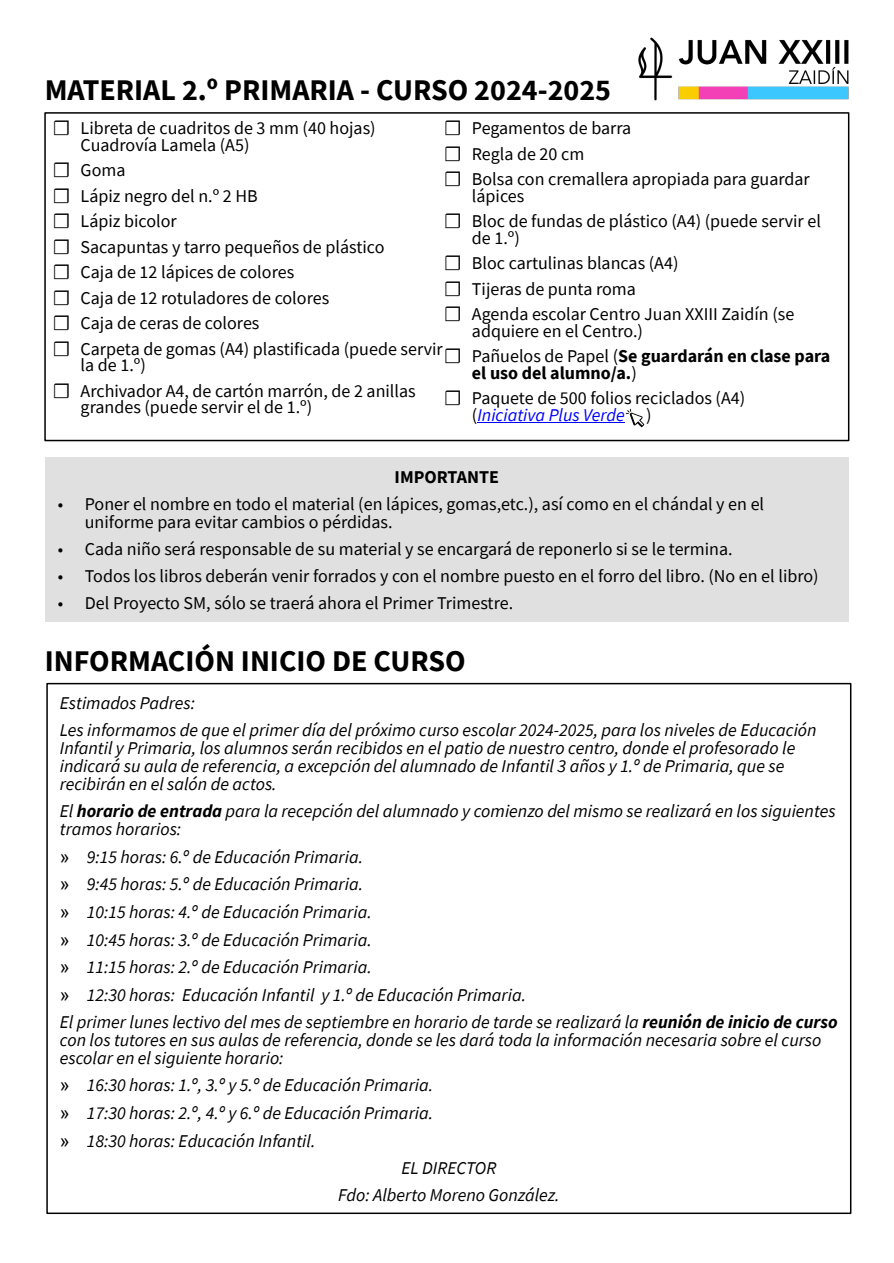
<style>
.page{position:relative;width:894px;height:1263px;background:#fff}
.page>*{position:absolute;margin:0;border:0;box-sizing:border-box;transform-origin:0 0}
.t1{font:700 30px "Source Sans Pro";color:#000}
.t2{font:italic 18px "Source Sans Pro";color:#000}
.t3{font:18px "Source Sans Pro";color:#000}
.t4{font:700 18px "Source Sans Pro";color:#000}
.t5{font:italic 18px "Source Sans Pro";color:#00f}
.t6{font:18px "Arial";color:#000}
.s1{font-weight:400}
.s2{font-style:normal;color:#000}
.s3{font-weight:700}
</style>
<div class="page">
<img style="left:638px;top:38px;width:211px;height:62px">
<div style="left:44px;top:112px;width:805px;height:329px;border:2px solid #000"></div>
<hr style="left:477px;top:422px;width:147px;height:1px;background:#00f">
<div style="left:45px;top:458px;width:803px;height:164px;background:#e0e0e0"></div>
<svg style="left:625px;top:409px;width:19px;height:18px"></svg>
<p class="t1" style="left:45px;top:77px;width:567px">MATERIAL 2.º PRIMARIA - CURSO 2024-2025</p>
<p class="t3" style="left:54px;top:121px;width:323px">❒ Libreta de cuadritos de 3 mm (40 hojas)</p>
<p class="t3" style="left:81px;top:137px;width:170px">Cuadrovía Lamela (A5)</p>
<p class="t3" style="left:54px;top:163px;width:73px">❒ Goma</p>
<p class="t3" style="left:54px;top:188px;width:206px">❒ Lápiz negro del n.º 2 HB</p>
<p class="t3" style="left:54px;top:214px;width:125px">❒ Lápiz bicolor</p>
<p class="t3" style="left:54px;top:239px;width:332px">❒ Sacapuntas y tarro pequeños de plástico</p>
<p class="t3" style="left:54px;top:265px;width:242px">❒ Caja de 12 lápices de colores</p>
<p class="t3" style="left:54px;top:290px;width:277px">❒ Caja de 12 rotuladores de colores</p>
<p class="t3" style="left:54px;top:316px;width:207px">❒ Caja de ceras de colores</p>
<p class="t3" style="left:54px;top:341px;width:390px">❒ Carpeta de gomas (A4) plastificada (puede servir</p>
<p class="t3" style="left:81px;top:358px;width:67px">la de 1.º)</p>
<p class="t3" style="left:54px;top:383px;width:363px">❒ Archivador A4, de cartón marrón, de 2 anillas</p>
<p class="t3" style="left:81px;top:400px;width:233px">grandes (puede servir el de 1.º)</p>
<p class="t3" style="left:444px;top:121px;width:188px">❒ Pegamentos de barra</p>
<p class="t3" style="left:444px;top:146px;width:141px">❒ Regla de 20 cm</p>
<p class="t3" style="left:444px;top:172px;width:366px">❒ Bolsa con cremallera apropiada para guardar</p>
<p class="t3" style="left:471px;top:188px;width:54px">lápices</p>
<p class="t3" style="left:444px;top:214px;width:377px">❒ Bloc de fundas de plástico (A4) (puede servir el</p>
<p class="t3" style="left:471px;top:230px;width:49px">de 1.º)</p>
<p class="t3" style="left:444px;top:256px;width:235px">❒ Bloc cartulinas blancas (A4)</p>
<p class="t3" style="left:444px;top:281px;width:192px">❒ Tijeras de punta roma</p>
<p class="t3" style="left:444px;top:307px;width:351px">❒ Agenda escolar Centro Juan XXIII Zaidín (se</p>
<p class="t3" style="left:471px;top:323px;width:172px">adquiere en el Centro.)</p>
<p class="t4" style="left:444px;top:349px;width:387px"><span class="s1">❒ Pañuelos de Papel (</span>Se guardarán en clase para</p>
<p class="t4" style="left:471px;top:365px;width:166px">el uso del alumno/a.<span class="s1">)</span></p>
<p class="t3" style="left:444px;top:391px;width:302px">❒ Paquete de 500 folios reciclados (A4)</p>
<p class="t5" style="left:471px;top:407px;width:154px"><span class="s2">(</span>Iniciativa Plus Verde</p>
<p class="t3" style="left:646px;top:407px;width:7px">)</p>
<p class="t4" style="left:394px;top:469px;width:106px">IMPORTANTE</p>
<p class="t3" style="left:58px;top:496px;width:707px">• Poner el nombre en todo el material (en lápices, gomas,etc.), así como en el chándal y en el</p>
<p class="t3" style="left:85px;top:514px;width:309px">uniforme para evitar cambios o pérdidas.</p>
<p class="t3" style="left:58px;top:541px;width:676px">• Cada niño será responsable de su material y se encargará de reponerlo si se le termina.</p>
<p class="t3" style="left:58px;top:568px;width:762px">• Todos los libros deberán venir forrados y con el nombre puesto en el forro del libro. (No en el libro)</p>
<p class="t3" style="left:58px;top:595px;width:456px">• Del Proyecto SM, sólo se traerá ahora el Primer Trimestre.</p>
<p class="t1" style="left:45px;top:648px;width:422px">INFORMACIÓN INICIO DE CURSO</p>
<p class="t2" style="left:60px;top:696px;width:137px">Estimados Padres:</p>
<p class="t2" style="left:60px;top:723px;width:758px">Les informamos de que el primer día del próximo curso escolar 2024-2025, para los niveles de Educación</p>
<p class="t2" style="left:60px;top:741px;width:736px">Infantil y Primaria, los alumnos serán recibidos en el patio de nuestro centro, donde el profesorado le</p>
<p class="t2" style="left:60px;top:759px;width:725px">indicará su aula de referencia, a excepción del alumnado de Infantil 3 años y 1.º de Primaria, que se</p>
<p class="t2" style="left:60px;top:777px;width:218px">recibirán en el salón de actos.</p>
<p class="t2" style="left:60px;top:804px;width:777px">El <span class="s3">horario de entrada</span> para la recepción del alumnado y comienzo del mismo se realizará en los siguientes</p>
<p class="t2" style="left:60px;top:822px;width:123px">tramos horarios:</p>
<p class="t6" style="left:60px;top:850px;width:12px">»</p>
<p class="t2" style="left:87px;top:849px;width:277px">9:15 horas: 6.º de Educación Primaria.</p>
<p class="t6" style="left:60px;top:877px;width:12px">»</p>
<p class="t2" style="left:87px;top:877px;width:277px">9:45 horas: 5.º de Educación Primaria.</p>
<p class="t6" style="left:60px;top:905px;width:12px">»</p>
<p class="t2" style="left:87px;top:904px;width:286px">10:15 horas: 4.º de Educación Primaria.</p>
<p class="t6" style="left:60px;top:932px;width:12px">»</p>
<p class="t2" style="left:87px;top:932px;width:286px">10:45 horas: 3.º de Educación Primaria.</p>
<p class="t6" style="left:60px;top:960px;width:12px">»</p>
<p class="t2" style="left:87px;top:960px;width:286px">11:15 horas: 2.º de Educación Primaria.</p>
<p class="t6" style="left:60px;top:988px;width:12px">»</p>
<p class="t2" style="left:87px;top:987px;width:440px">12:30 horas: Educación Infantil y 1.º de Educación Primaria.</p>
<p class="t2" style="left:60px;top:1014px;width:779px">El primer lunes lectivo del mes de septiembre en horario de tarde se realizará la <span class="s3">reunión de inicio de curso</span></p>
<p class="t2" style="left:60px;top:1032px;width:762px">con los tutores en sus aulas de referencia, donde se les dará toda la información necesaria sobre el curso</p>
<p class="t2" style="left:60px;top:1050px;width:225px">escolar en el siguiente horario:</p>
<p class="t6" style="left:60px;top:1078px;width:12px">»</p>
<p class="t2" style="left:87px;top:1078px;width:347px">16:30 horas: 1.º, 3.º y 5.º de Educación Primaria.</p>
<p class="t6" style="left:60px;top:1106px;width:12px">»</p>
<p class="t2" style="left:87px;top:1105px;width:347px">17:30 horas: 2.º, 4.º y 6.º de Educación Primaria.</p>
<p class="t6" style="left:60px;top:1133px;width:12px">»</p>
<p class="t2" style="left:87px;top:1133px;width:230px">18:30 horas: Educación Infantil.</p>
<p class="t2" style="left:401px;top:1160px;width:96px">EL DIRECTOR</p>
<p class="t2" style="left:338px;top:1187px;width:223px">Fdo: Alberto Moreno González.</p>
</div>
